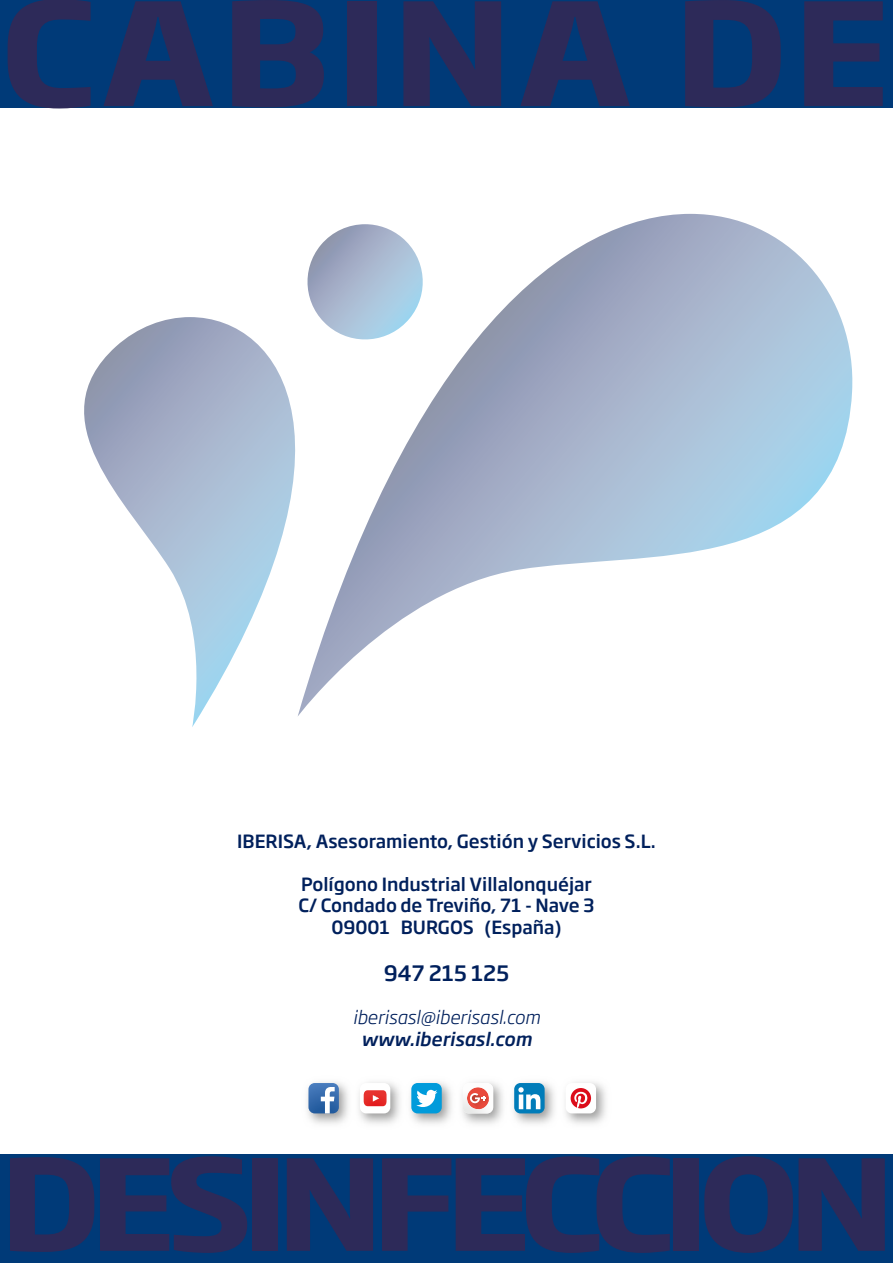
<style>
.page{position:relative;width:893px;height:1263px;background:#fff}
.page>*{position:absolute;margin:0;border:0;box-sizing:border-box;transform-origin:0 0}
.t1{font:700 141px "Soho Gothic Pro";letter-spacing:.03em;color:#2d2a59;scale:1.1 1}
.t2{font:700 124.5px "Soho Gothic Pro";letter-spacing:-.08em;color:#2d2a59;scale:1.1 1}
.t3{font:500 21px "Soho Gothic Pro";color:#00205c}
.t4{font:italic 300 18.3px "Soho Gothic Pro";color:#00205c}
.t5{font:italic 500 18.3px "Soho Gothic Pro";color:#00205c}
.t6{font:500 18px/21.6px "Soho Gothic Pro";color:#00205c;text-align:center}
</style>
<div class="page">
<div style="left:0;top:0;width:893px;height:108px;background:#003a78"></div>
<div style="left:0;top:1154px;width:893px;height:109px;background:#003a78"></div>
<img style="left:307px;top:1082px;width:299px;height:42px">
<div style="left:360px;top:1083px;width:30px;height:30px;background:#fff;border-radius:6px"></div>
<svg style="left:364px;top:1090px;width:23px;height:16px"></svg>
<div style="left:566px;top:1083px;width:30px;height:30px;background:#fff;border-radius:6px"></div>
<div style="left:571px;top:1088px;width:20px;height:20px;background:#dc0c1a;border-radius:50%"></div>
<svg style="left:574px;top:1091px;width:14px;height:17px"></svg>
<svg style="left:308px;top:1083px;width:31px;height:30px"></svg>
<svg style="left:463px;top:1083px;width:30px;height:30px"></svg>
<div style="left:514px;top:1083px;width:31px;height:30px;background:#007cb9;border-radius:6px"></div>
<svg style="left:518px;top:1087px;width:22px;height:22px"></svg>
<div style="left:411px;top:1083px;width:31px;height:30px;background:#009bdb;border-radius:6px"></div>
<svg style="left:416px;top:1090px;width:21px;height:17px"></svg>
<svg style="left:84px;top:317px;width:212px;height:410px"></svg>
<svg style="left:298px;top:214px;width:555px;height:502px"></svg>
<svg style="left:300px;top:224px;width:130px;height:122px"></svg>
<h1 class="t1" style="left:0;top:-58px;width:811px">CABINA DE</h1>
<p class="t6" style="left:237px;top:829px;width:420px">IBERISA, Asesoramiento, Gestión y Servicios S.L.</p>
<p class="t6" style="left:299px;top:872px;width:297px">Polígono Industrial Villalonquéjar<br>C/ Condado de Treviño, 71 - Nave 3<br>09001 BURGOS (España)</p>
<p class="t3" style="left:384px;top:956px;width:127px">947 215 125</p>
<p class="t4" style="left:353px;top:1003px;width:189px">iberisasl@iberisasl.com</p>
<p class="t5" style="left:361px;top:1025px;width:172px">www.iberisasl.com</p>
<h2 class="t2" style="left:0;top:1105px;width:815px">DESINFECCION</h2>
</div>
